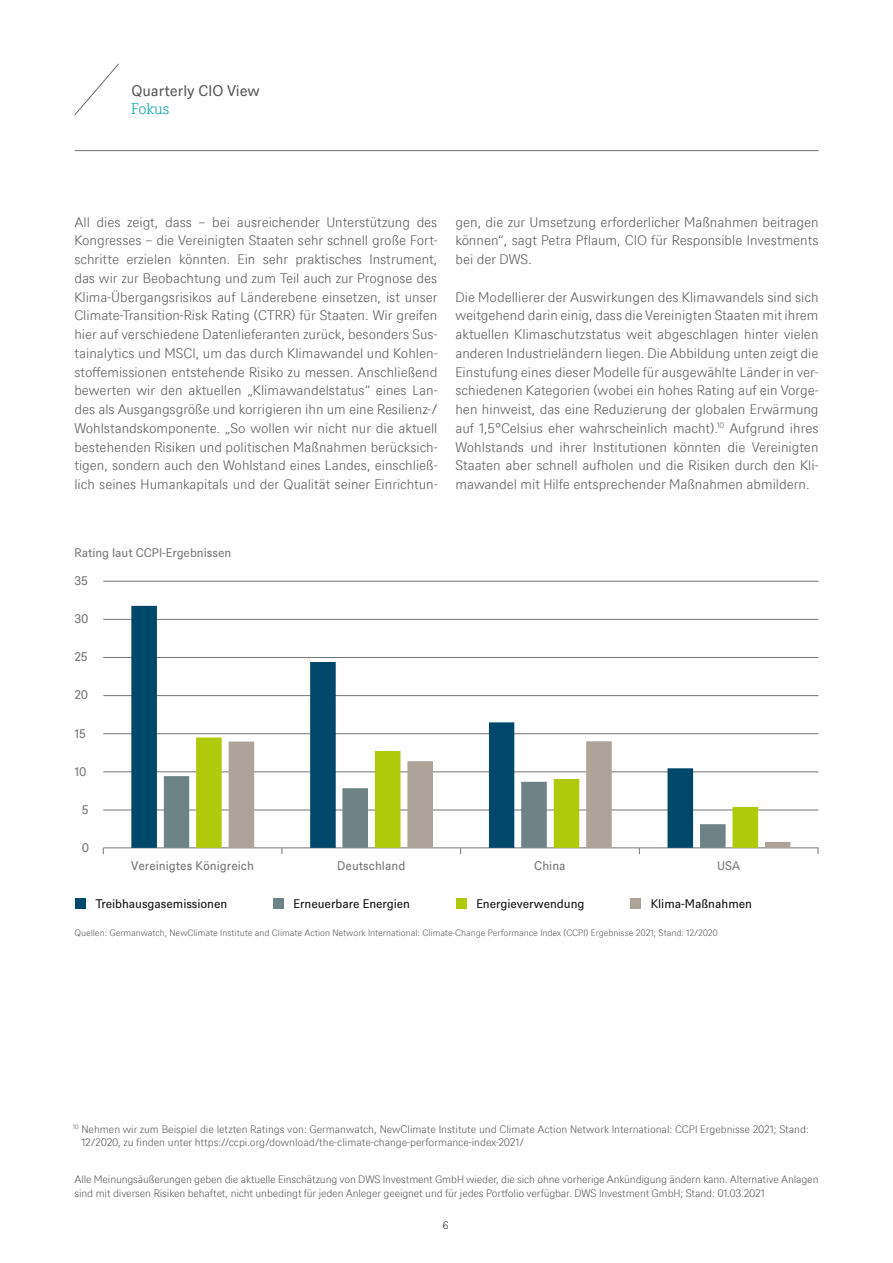
<style>
.page{position:relative;width:893px;height:1263px;background:#fff}
.page>*{position:absolute;margin:0;border:0;box-sizing:border-box;transform-origin:0 0}
.t1{font:15px "DWS Sans TT";color:#57585a}
.t2{font:300 15px "DWS Slab TT";letter-spacing:-.01em;color:#08a4a5}
.Fließtext_Initial{font:300 13.5px/18.8px "DWS Sans TT";letter-spacing:-.005em;color:#57585a;text-align:justify}
.t3{font:12.15px "DWS Sans";letter-spacing:-.005em;color:#0e0e11}
.t4{font:12.15px "DWS Sans TT";color:#757474}
.t5{font:12.15px "DWS Sans";letter-spacing:-.005em;color:#757474}
.Disclaimerzusatz{font:300 10.5px/13.5px "DWS Sans TT";letter-spacing:-.01em;color:#57585a}
.t6{font:300 10.5px "DWS Sans TT";color:#231f20}
.Fußnoten___Quellen{font:300 9px "DWS Sans TT";letter-spacing:-.005em;color:#57585a}
</style>
<div class="page">
<svg style="left:75px;top:63px;width:44px;height:53px"></svg>
<hr style="left:74px;top:150px;width:744px;height:1px;background:#808285">
<div style="left:75px;top:898px;width:10px;height:11px;background:#00486a"></div>
<div style="left:273px;top:898px;width:11px;height:11px;background:#6d8386"></div>
<div style="left:456px;top:898px;width:10px;height:11px;background:#afca0b"></div>
<div style="left:630px;top:898px;width:11px;height:11px;background:#aea398"></div>
<hr style="left:103px;top:581px;width:715px;height:1px;background:#757474">
<hr style="left:103px;top:619px;width:715px;height:1px;background:#757474">
<hr style="left:103px;top:657px;width:715px;height:1px;background:#757474">
<hr style="left:103px;top:695px;width:715px;height:1px;background:#757474">
<hr style="left:103px;top:733px;width:715px;height:1px;background:#757474">
<hr style="left:103px;top:771px;width:715px;height:1px;background:#757474">
<hr style="left:103px;top:810px;width:715px;height:1px;background:#757474">
<hr style="left:103px;top:847px;width:715px;height:1px;background:#757474">
<svg style="left:131px;top:606px;width:562px;height:242px"></svg>
<svg style="left:164px;top:776px;width:562px;height:78px"></svg>
<svg style="left:196px;top:737px;width:497px;height:111px"></svg>
<svg style="left:229px;top:741px;width:561px;height:107px"></svg>
<p class="t1" style="left:131px;top:80px;width:130px">Quarterly CIO View</p>
<p class="t2" style="left:131px;top:99px;width:40px">Fokus</p>
<p class="Fließtext_Initial" style="left:74px;top:212px;width:365px">All dies zeigt, dass – bei ausreichender Unterstützung des Kongresses – die Vereinigten Staaten sehr schnell große Fort&shy;schritte erzielen könnten. Ein sehr praktisches Instrument, das wir zur Beobachtung und zum Teil auch zur Prognose des Klima-Übergangsrisikos auf Länderebene einsetzen, ist unser Climate-Transition-Risk Rating (CTRR) für Staaten. Wir greifen hier auf verschiedene Datenlieferanten zurück, besonders Sus&shy;tainalytics und MSCI, um das durch Klimawandel und Kohlen&shy;stoffemissionen entstehende Risiko zu messen. Anschließend bewerten wir den aktuellen „Klimawandelstatus“ eines Lan&shy;des als Ausgangsgröße und korrigieren ihn um eine Resilienz-/ Wohlstandskomponente. „So wollen wir nicht nur die aktuell bestehenden Risiken und politischen Maßnahmen berücksich&shy;tigen, sondern auch den Wohlstand eines Landes, einschließ&shy;lich seines Humankapitals und der Qualität seiner Einrichtun-</p>
<p class="Fließtext_Initial" style="left:455px;top:212px;width:365px">gen, die zur Umsetzung erforderlicher Maßnahmen beitragen können“, sagt Petra Pflaum, CIO für Responsible Investments bei der DWS.</p>
<p class="Fließtext_Initial" style="left:455px;top:287px;width:365px">Die Modellierer der Auswirkungen des Klimawandels sind sich weitgehend darin einig, dass die Vereinigten Staaten mit ihrem aktuellen Klimaschutzstatus weit abgeschlagen hinter vielen anderen Industrieländern liegen. Die Abbildung unten zeigt die Einstufung eines dieser Modelle für ausgewählte Länder in ver&shy;schiedenen Kategorien (wobei ein hohes Rating auf ein Vorge&shy;hen hinweist, das eine Reduzierung der globalen Erwärmung auf 1,5°Celsius eher wahrscheinlich macht).<sup>10</sup> Aufgrund ihres Wohlstands und ihrer Institutionen könnten die Vereinigten Staaten aber schnell aufholen und die Risiken durch den Kli&shy;mawandel mit Hilfe entsprechender Maßnahmen abmildern.</p>
<p class="t5" style="left:74px;top:544px;width:158px">Rating laut CCPI-Ergebnissen</p>
<p class="t4" style="left:74px;top:572px;width:15px">35</p>
<p class="t4" style="left:74px;top:610px;width:16px">30</p>
<p class="t4" style="left:74px;top:649px;width:15px">25</p>
<p class="t4" style="left:74px;top:687px;width:15px">20</p>
<p class="t4" style="left:74px;top:725px;width:13px">15</p>
<p class="t4" style="left:74px;top:763px;width:14px">10</p>
<p class="t4" style="left:82px;top:801px;width:8px">5</p>
<p class="t4" style="left:82px;top:840px;width:9px">0</p>
<p class="t4" style="left:131px;top:857px;width:124px">Vereinigtes Königreich</p>
<p class="t4" style="left:337px;top:857px;width:70px">Deutschland</p>
<p class="t4" style="left:534px;top:857px;width:33px">China</p>
<p class="t4" style="left:717px;top:857px;width:25px">USA</p>
<p class="t3" style="left:95px;top:895px;width:133px">Treibhausgasemissionen</p>
<p class="t3" style="left:294px;top:895px;width:118px">Erneuerbare Energien</p>
<p class="t3" style="left:476px;top:895px;width:110px">Energieverwendung</p>
<p class="t3" style="left:651px;top:895px;width:103px">Klima-Maßnahmen</p>
<p class="Fußnoten___Quellen" style="left:74px;top:927px;width:645px">Quellen: Germanwatch, NewClimate Institute and Climate Action Network International: Climate-Change Performance Index (CCPI) Ergebnisse 2021; Stand: 12/2020</p>
<p class="Disclaimerzusatz" style="left:81px;top:1122px;width:729px;text-indent:-9px"><sup>10</sup> Nehmen wir zum Beispiel die letzten Ratings von: Germanwatch, NewClimate Institute und Climate Action Network International: CCPI Ergebnisse 2021; Stand:<br>12/2020, zu finden unter https://ccpi.org/download/the-climate-change-performance-index-2021/</p>
<p class="Disclaimerzusatz" style="left:74px;top:1172px;width:746px">Alle Meinungsäußerungen geben die aktuelle Einschätzung von DWS Investment GmbH wieder, die sich ohne vorherige Ankündigung ändern kann. Alternative Anlagen sind mit diversen Risiken behaftet, nicht unbedingt für jeden Anleger geeignet und für jedes Portfolio verfügbar. DWS Investment GmbH; Stand: 01.03.2021</p>
<p class="t6" style="left:443px;top:1218px;width:7px">6</p>
</div>
